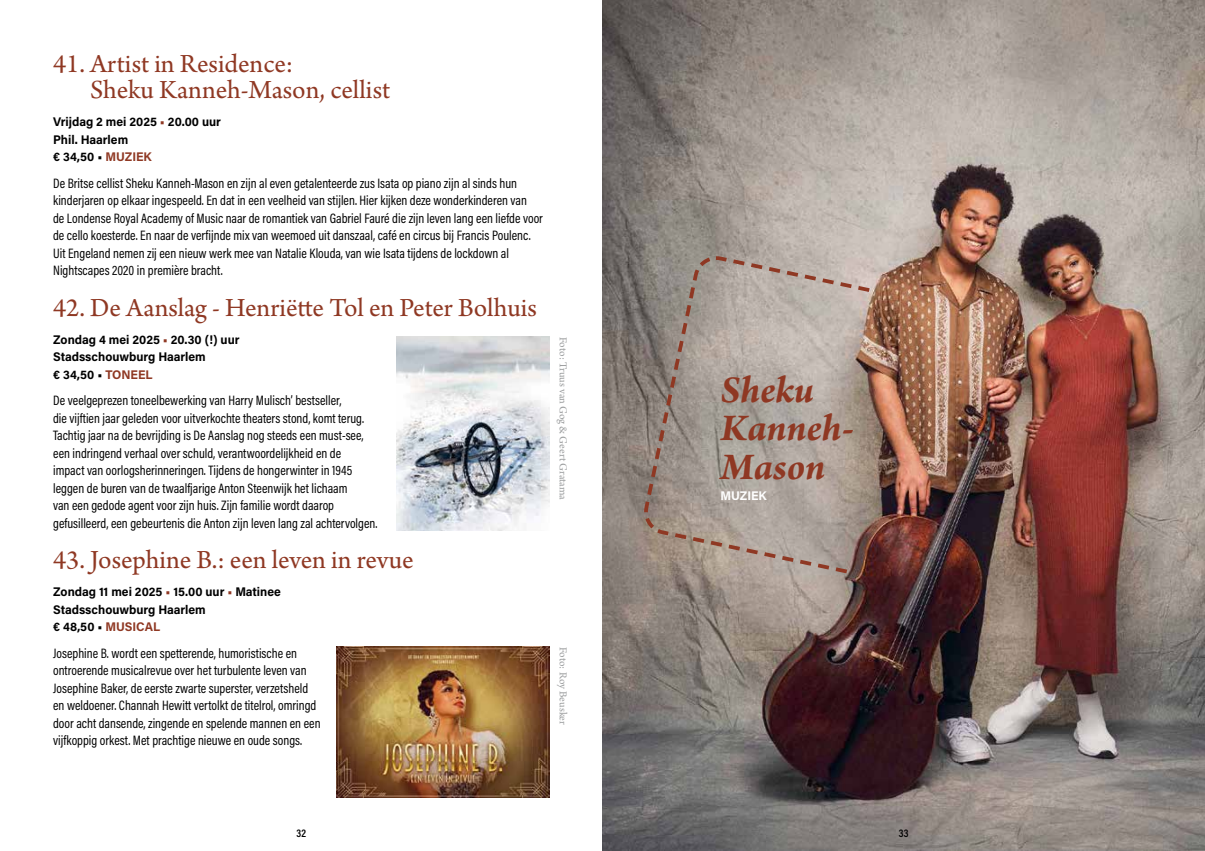
<style>
.page{position:relative;width:1205px;height:851px;background:#fff}
.page>*{position:absolute;margin:0;border:0;box-sizing:border-box;transform-origin:0 0}
.t1{font:italic 700 40px/38.8px "Arno Pro";letter-spacing:-.005em;color:#8f3823}
.t2{font:27.5px/26.2px "Arno Pro";letter-spacing:-.005em;color:#8f3823}
.t3{font:13.75px/17.5px "Acumin Pro Cond";color:#000}
.t4{font:700 12.5px/17.5px "Acumin Pro";color:#000}
.t5{font:700 12.5px "Acumin Pro";color:#fff}
.t6{font:11.25px "Arno Pro";letter-spacing:-.005em;color:#9c9e9f}
.t7{font:600 11.25px "Acumin Pro Cond";color:#000}
.s1{color:#8f3823}
</style>
<div class="page">
<img style="left:602px;top:0;width:603px;height:850px">
<img style="left:397px;top:337px;width:152px;height:193px">
<img style="left:337px;top:646px;width:212px;height:151px">
<svg style="left:642px;top:254px;width:332px;height:332px"></svg>
<img style="left:849px;top:275px;width:167px;height:337px">
<h2 class="t2" style="left:90px;top:52px;width:301px;text-indent:-37px">41. Artist in Residence:<br>Sheku Kanneh-Mason, cellist</h2>
<p class="t4" style="left:53px;top:113px;width:169px">Vrijdag 2 mei 2025 <span class="s1">•</span> 20.00 uur<br>Phil. Haarlem<br>€ 34,50 • <span class="s1">MUZIEK</span></p>
<p class="t3" style="left:53px;top:174px;width:491px">De Britse cellist Sheku Kanneh-Mason en zijn al even getalenteerde zus Isata op piano zijn al sinds hun kinderjaren op elkaar ingespeeld. En dat in een veelheid van stijlen. Hier kijken deze wonderkinderen van<br>de Londense Royal Academy of Music naar de romantiek van Gabriel Fauré die zijn leven lang een liefde voor de cello koesterde. En naar de verfijnde mix van weemoed uit danszaal, café en circus bij Francis Poulenc.<br>Uit Engeland nemen zij een nieuw werk mee van Natalie Klouda, van wie Isata tijdens de lockdown al Nightscapes 2020 in première bracht.</p>
<h2 class="t2" style="left:53px;top:296px;width:485px">42. De Aanslag - Henriëtte Tol en Peter Bolhuis</h2>
<p class="t4" style="left:53px;top:330px;width:188px">Zondag 4 mei 2025 <span class="s1">•</span> 20.30 (!) uur<br>Stadsschouwburg Haarlem<br>€ 34,50 • <span class="s1">TONEEL</span></p>
<p class="t3" style="left:53px;top:391px;width:326px">De veelgeprezen toneelbewerking van Harry Mulisch’ bestseller,<br>die vijftien jaar geleden voor uitverkochte theaters stond, komt terug.<br>Tachtig jaar na de bevrijding is De Aanslag nog steeds een must-see, een indringend verhaal over schuld, verantwoordelijkheid en de<br>impact van oorlogsherinneringen. Tijdens de hongerwinter in 1945 leggen de buren van de twaalfjarige Anton Steenwijk het lichaam<br>van een gedode agent voor zijn huis. Zijn familie wordt daarop gefusilleerd, een gebeurtenis die Anton zijn leven lang zal achtervolgen.</p>
<h2 class="t2" style="left:53px;top:548px;width:362px">43. Josephine B.: een leven in revue</h2>
<p class="t4" style="left:53px;top:582px;width:229px">Zondag 11 mei 2025 <span class="s1">•</span> 15.00 uur <span class="s1">•</span> Matinee<br>Stadsschouwburg Haarlem<br>€ 48,50 • <span class="s1">MUSICAL</span></p>
<p class="t3" style="left:53px;top:644px;width:269px">Josephine B. wordt een spetterende, humoristische en ontroerende musicalrevue over het turbulente leven van Josephine Baker, de eerste zwarte superster, verzetsheld en weldoener. Channah Hewitt vertolkt de titelrol, omringd door acht dansende, zingende en spelende mannen en een vijfkoppig orkest. Met prachtige nieuwe en oude songs.</p>
<p class="t6" style="left:570px;top:337px;width:164px;rotate:90deg">Foto: Truus van Gog &amp; Geert Gratama</p>
<p class="t6" style="left:570px;top:646px;width:80px;rotate:90deg">Foto: Roy Beusker</p>
<h1 class="t1" style="left:720px;top:372px;width:135px">Sheku<br>Kanneh-<br>Mason</h1>
<p class="t5" style="left:720px;top:487px;width:48px">MUZIEK</p>
<p class="t7" style="left:296px;top:825px;width:11px">32</p>
<p class="t7" style="left:899px;top:825px;width:11px">33</p>
</div>
